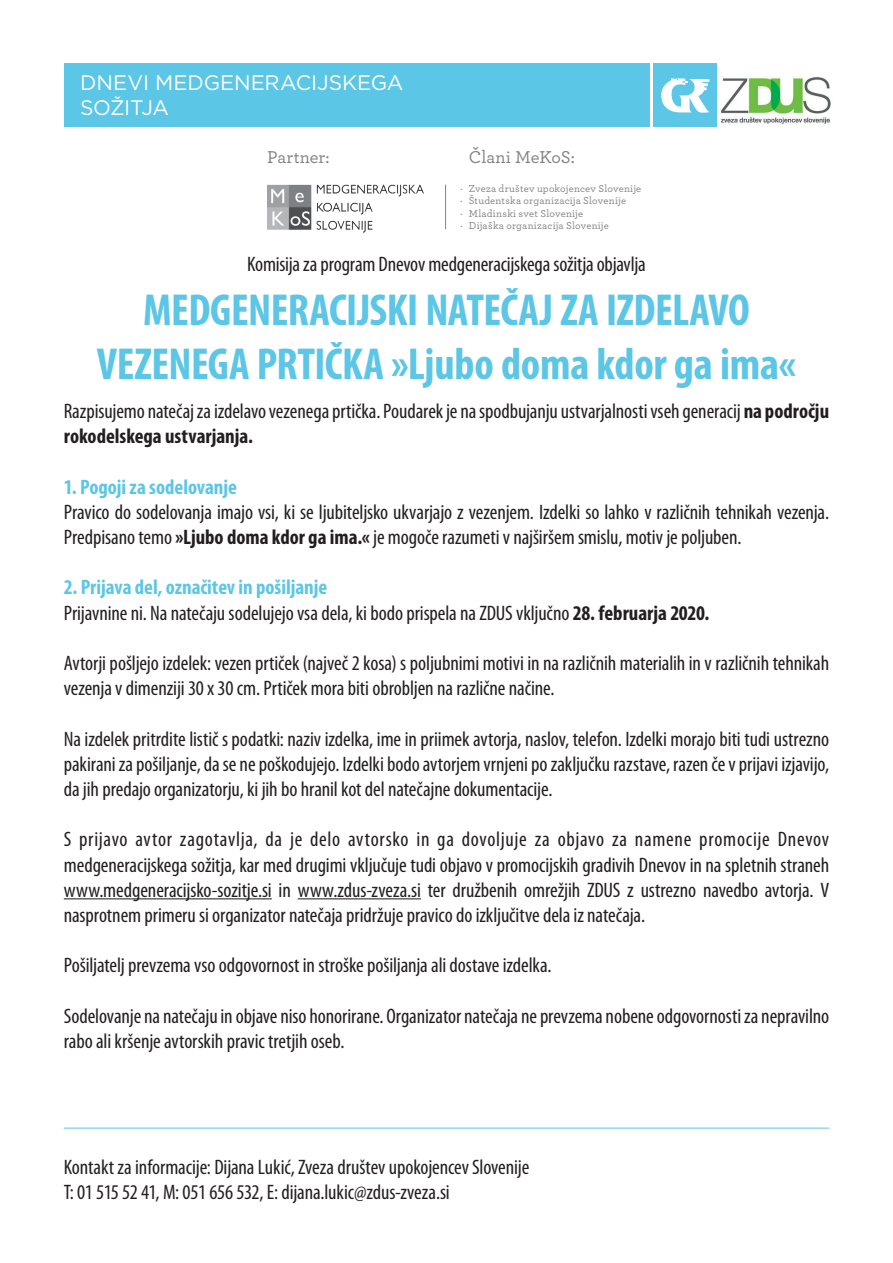
<style>
.page{position:relative;width:893px;height:1263px;background:#fff}
.page>*{position:absolute;margin:0;border:0;box-sizing:border-box;transform-origin:0 0}
.t1{font:700 condensed 45px/54px "Myriad Pro";letter-spacing:-.01em;color:#5bc6e5;text-align:center}
.t2{font:condensed 21px/25.2px "Myriad Pro";letter-spacing:-.005em;color:#231f20}
.t3{font:21px/25.2px "Gotham";letter-spacing:-.01em;color:#fff}
.t4{font:700 condensed 21px "Myriad Pro";color:#5bc6e5}
.t5{font:500 18px "Archer";color:#808285}
.t6{font:500 10.5px/12.6px "Archer";letter-spacing:.02em;color:#808285}
.s1{font-weight:700}
.s2{font-weight:700;color:#5bc6e5}
</style>
<div class="page">
<hr style="left:64px;top:898px;width:208px;height:1px;background:#231f20">
<hr style="left:298px;top:898px;width:123px;height:1px;background:#231f20">
<div style="left:64px;top:64px;width:585px;height:63px;background:#5bc6e5"></div>
<div style="left:654px;top:64px;width:63px;height:63px;background:#5bc6e5"></div>
<svg style="left:661px;top:78px;width:48px;height:35px"></svg>
<img style="left:720px;top:77px;width:111px;height:47px">
<hr style="left:64px;top:1128px;width:765px;height:1px;background:#5bc6e5">
<img style="left:267px;top:185px;width:157px;height:47px">
<hr style="left:445px;top:185px;width:1px;height:44px;background:#808285">
<p class="t3" style="left:80px;top:70px;width:325px">DNEVI MEDGENERACIJSKEGA<br>SOŽITJA</p>
<p class="t5" style="left:267px;top:144px;width:64px">Partner:</p>
<p class="t5" style="left:469px;top:144px;width:108px">Člani MeKoS:</p>
<p class="t6" style="left:460px;top:181px;width:183px">· Zveza društev upokojencev Slovenije · Študentska organizacija Slovenije<br>· Mladinski svet Slovenije<br>· Dijaška organizacija Slovenije</p>
<p class="t2" style="left:247px;top:252px;width:400px">Komisija za program Dnevov medgeneracijskega sožitja objavlja</p>
<h1 class="t1" style="left:97px;top:284px;width:701px">MEDGENERACIJSKI NATEČAJ ZA IZDELAVO<br>VEZENEGA PRTIČKA »Ljubo doma kdor ga ima«</h1>
<p class="t2" style="left:64px;top:399px;width:767px">Razpisujemo natečaj za izdelavo vezenega prtička. Poudarek je na spodbujanju ustvarjalnosti vseh generacij <span class="s1">na področju rokodelskega ustvarjanja.</span></p>
<p class="t4" style="left:64px;top:475px;width:175px">1. Pogoji za sodelovanje</p>
<p class="t2" style="left:64px;top:500px;width:767px">Pravico do sodelovanja imajo vsi, ki se ljubiteljsko ukvarjajo z vezenjem. Izdelki so lahko v različnih tehnikah vezenja.<br>Predpisano temo <span class="s1">»Ljubo doma kdor ga ima.«</span> je mogoče razumeti v najširšem smislu, motiv je poljuben.</p>
<p class="t2" style="left:64px;top:575px;width:647px"><span class="s2">2. Prijava del, označitev in pošiljanje<br></span>Prijavnine ni. Na natečaju sodelujejo vsa dela, ki bodo prispela na ZDUS vključno <span class="s1">28. februarja 2020.</span></p>
<p class="t2" style="left:64px;top:651px;width:767px">Avtorji pošljejo izdelek: vezen prtiček (največ 2 kosa) s poljubnimi motivi in na različnih materialih in v različnih tehnikah vezenja v dimenziji 30 x 30 cm. Prtiček mora biti obrobljen na različne načine.</p>
<p class="t2" style="left:64px;top:726px;width:767px;text-align:justify">Na izdelek pritrdite listič s podatki: naziv izdelka, ime in priimek avtorja, naslov, telefon. Izdelki morajo biti tudi ustrezno pakirani za pošiljanje, da se ne poškodujejo. Izdelki bodo avtorjem vrnjeni po zaključku razstave, razen če v prijavi izjavijo, da jih predajo organizatorju, ki jih bo hranil kot del natečajne dokumentacije.</p>
<p class="t2" style="left:64px;top:827px;width:767px;text-align:justify">S prijavo avtor zagotavlja, da je delo avtorsko in ga dovoljuje za objavo za namene promocije Dnevov medgeneracijskega sožitja, kar med drugimi vključuje tudi objavo v promocijskih gradivih Dnevov in na spletnih straneh www.medgeneracijsko-sozitje.si in www.zdus-zveza.si ter družbenih omrežjih ZDUS z ustrezno navedbo avtorja. V nasprotnem primeru si organizator natečaja pridržuje pravico do izključitve dela iz natečaja.</p>
<p class="t2" style="left:64px;top:953px;width:489px">Pošiljatelj prevzema vso odgovornost in stroške pošiljanja ali dostave izdelka.</p>
<p class="t2" style="left:64px;top:1004px;width:767px">Sodelovanje na natečaju in objave niso honorirane. Organizator natečaja ne prevzema nobene odgovornosti za nepravilno rabo ali kršenje avtorskih pravic tretjih oseb.</p>
<p class="t2" style="left:64px;top:1155px;width:467px">Kontakt za informacije: Dijana Lukić, Zveza društev upokojencev Slovenije<br>T: 01 515 52 41, M: 051 656 532, E: dijana.lukic@zdus-zveza.si</p>
</div>
